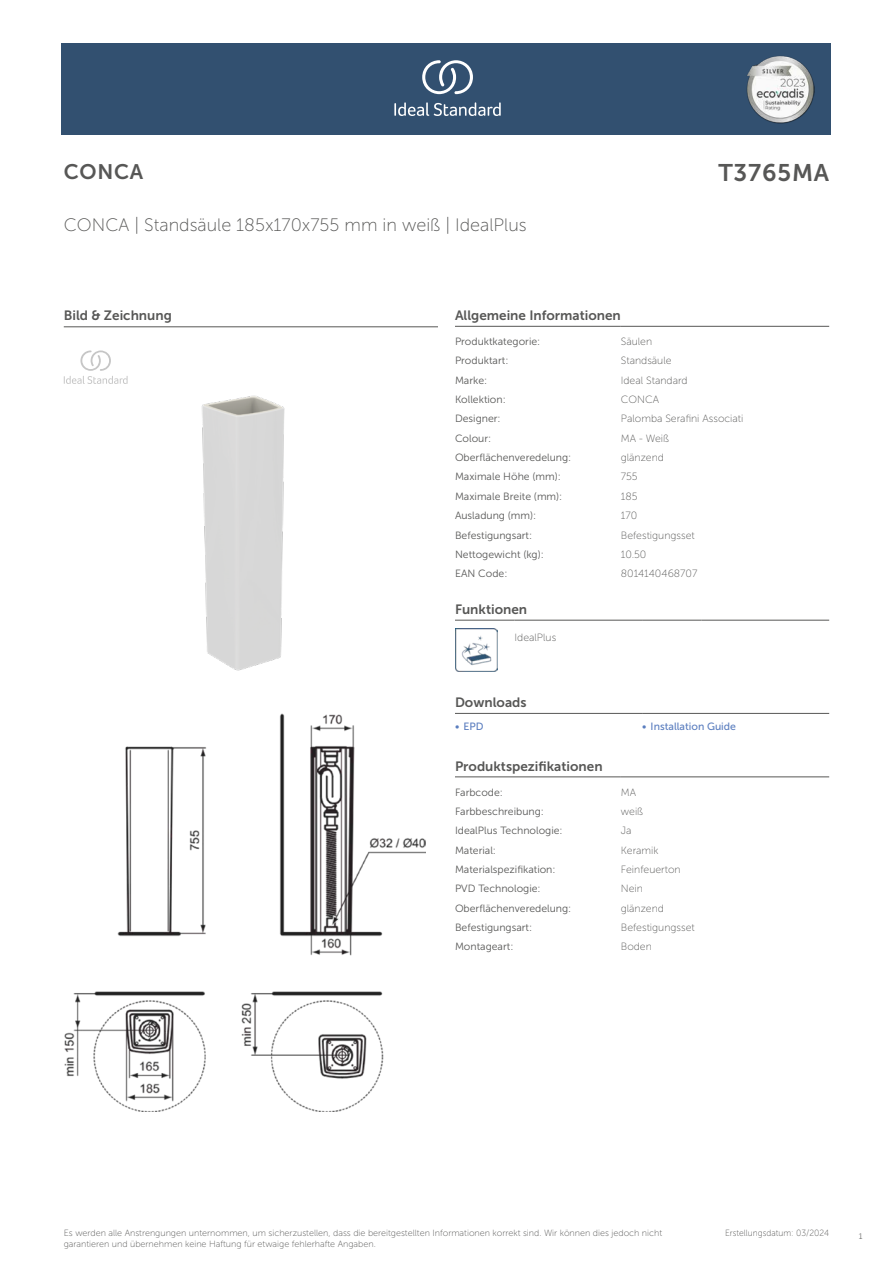
<style>
.page{position:relative;width:893px;height:1263px;background:#fff}
.page>*{position:absolute;margin:0;border:0;box-sizing:border-box;transform-origin:0 0}
.t1{font:24px "Museo Sans 700";letter-spacing:.035em;color:#575756}
.t2{font:21px "Museo Sans 700";letter-spacing:.035em;color:#575756}
.t3{font:18px "Museo Sans 100";color:#575756}
.t4{font:13.5px "Museo Sans 700";color:#575756}
.t5{font:10.5px "Museo Sans 300";color:#575756}
.t6{font:10.5px "Museo Sans 100";color:#575756}
.t7{font:10.5px "Museo Sans 500";color:#5b7ebf}
.t8{font:9px/10.8px "Museo Sans 100";color:#575756}
.t9{font:9px "Museo Sans 100";color:#575756;scale:.95 1}
.t10{font:300 9px "Calibri";color:#575756;scale:.95 1}
</style>
<div class="page">
<div style="left:62px;top:43px;width:769px;height:91px;background:#325070"></div>
<hr style="left:455px;top:326px;width:166px;height:1px;background:#575756">
<hr style="left:621px;top:326px;width:208px;height:1px;background:#575756">
<hr style="left:455px;top:620px;width:59px;height:1px;background:#575756">
<hr style="left:514px;top:620px;width:128px;height:1px;background:#575756">
<hr style="left:642px;top:620px;width:60px;height:1px;background:#575756">
<hr style="left:702px;top:620px;width:127px;height:1px;background:#575756">
<img style="left:455px;top:629px;width:42px;height:42px">
<hr style="left:455px;top:713px;width:187px;height:1px;background:#575756">
<hr style="left:642px;top:713px;width:187px;height:1px;background:#575756">
<hr style="left:455px;top:777px;width:166px;height:1px;background:#575756">
<hr style="left:621px;top:777px;width:208px;height:1px;background:#575756">
<img style="left:64px;top:714px;width:361px;height:397px">
<hr style="left:64px;top:327px;width:374px;height:1px;background:#575756">
<svg style="left:64px;top:350px;width:64px;height:34px"></svg>
<img style="left:201px;top:395px;width:84px;height:275px">
<svg style="left:394px;top:102px;width:107px;height:14px"></svg>
<svg style="left:422px;top:60px;width:51px;height:34px"></svg>
<img style="left:746px;top:56px;width:68px;height:67px">
<h2 class="t2" style="left:64px;top:160px;width:81px">CONCA</h2>
<h1 class="t1" style="left:718px;top:160px;width:112px">T3765MA</h1>
<h3 class="t3" style="left:64px;top:215px;width:464px">CONCA | Standsäule 185x170x755 mm in weiß | IdealPlus</h3>
<p class="t4" style="left:64px;top:308px;width:110px">Bild &amp; Zeichnung</p>
<p class="t4" style="left:455px;top:308px;width:167px">Allgemeine Informationen</p>
<p class="t5" style="left:455px;top:336px;width:87px">Produktkategorie:</p>
<p class="t6" style="left:621px;top:336px;width:33px">Säulen</p>
<p class="t5" style="left:455px;top:355px;width:55px">Produktart:</p>
<p class="t6" style="left:621px;top:355px;width:52px">Standsäule</p>
<p class="t5" style="left:455px;top:374px;width:34px">Marke:</p>
<p class="t6" style="left:621px;top:374px;width:68px">Ideal Standard</p>
<p class="t5" style="left:455px;top:394px;width:52px">Kollektion:</p>
<p class="t6" style="left:621px;top:394px;width:40px">CONCA</p>
<p class="t5" style="left:455px;top:413px;width:47px">Designer:</p>
<p class="t6" style="left:621px;top:413px;width:124px">Palomba Serafini Associati</p>
<p class="t5" style="left:455px;top:432px;width:38px">Colour:</p>
<p class="t6" style="left:621px;top:433px;width:50px">MA - Weiß</p>
<p class="t5" style="left:455px;top:452px;width:118px">Oberflächenveredelung:</p>
<p class="t6" style="left:621px;top:452px;width:45px">glänzend</p>
<p class="t5" style="left:455px;top:471px;width:107px">Maximale Höhe (mm):</p>
<p class="t6" style="left:621px;top:471px;width:18px">755</p>
<p class="t5" style="left:455px;top:491px;width:109px">Maximale Breite (mm):</p>
<p class="t6" style="left:621px;top:491px;width:18px">185</p>
<p class="t5" style="left:455px;top:510px;width:83px">Ausladung (mm):</p>
<p class="t6" style="left:621px;top:510px;width:18px">170</p>
<p class="t5" style="left:455px;top:529px;width:79px">Befestigungsart:</p>
<p class="t6" style="left:621px;top:529px;width:75px">Befestigungsset</p>
<p class="t5" style="left:455px;top:549px;width:90px">Nettogewicht (kg):</p>
<p class="t6" style="left:621px;top:549px;width:27px">10.50</p>
<p class="t5" style="left:455px;top:568px;width:54px">EAN Code:</p>
<p class="t6" style="left:621px;top:568px;width:78px">8014140468707</p>
<p class="t4" style="left:455px;top:602px;width:74px">Funktionen</p>
<p class="t6" style="left:514px;top:632px;width:43px">IdealPlus</p>
<p class="t4" style="left:455px;top:695px;width:73px">Downloads</p>
<p class="t7" style="left:455px;top:721px;width:30px">• EPD</p>
<p class="t7" style="left:642px;top:721px;width:95px">• Installation Guide</p>
<p class="t4" style="left:455px;top:758px;width:149px">Produktspezifikationen</p>
<p class="t5" style="left:455px;top:786px;width:49px">Farbcode:</p>
<p class="t6" style="left:621px;top:786px;width:17px">MA</p>
<p class="t5" style="left:455px;top:806px;width:90px">Farbbeschreibung:</p>
<p class="t6" style="left:621px;top:806px;width:24px">weiß</p>
<p class="t5" style="left:455px;top:825px;width:109px">IdealPlus Technologie:</p>
<p class="t6" style="left:621px;top:825px;width:12px">Ja</p>
<p class="t5" style="left:455px;top:844px;width:43px">Material:</p>
<p class="t6" style="left:621px;top:844px;width:39px">Keramik</p>
<p class="t5" style="left:455px;top:864px;width:102px">Materialspezifikation:</p>
<p class="t6" style="left:621px;top:864px;width:61px">Feinfeuerton</p>
<p class="t5" style="left:455px;top:883px;width:87px">PVD Technologie:</p>
<p class="t6" style="left:621px;top:883px;width:24px">Nein</p>
<p class="t5" style="left:455px;top:902px;width:118px">Oberflächenveredelung:</p>
<p class="t6" style="left:621px;top:902px;width:45px">glänzend</p>
<p class="t5" style="left:455px;top:922px;width:79px">Befestigungsart:</p>
<p class="t6" style="left:621px;top:922px;width:75px">Befestigungsset</p>
<p class="t5" style="left:455px;top:941px;width:60px">Montageart:</p>
<p class="t6" style="left:621px;top:941px;width:33px">Boden</p>
<p class="t8" style="left:64px;top:1227px;width:600px">Es werden alle Anstrengungen unternommen, um sicherzustellen, dass die bereitgestellten Informationen korrekt sind. Wir können dies jedoch nicht garantieren und übernehmen keine Haftung für etwaige fehlerhafte Angaben.</p>
<p class="t9" style="left:725px;top:1228px;width:111px">Erstellungsdatum: 03/2024</p>
<p class="t10" style="left:858px;top:1230px;width:6px">1</p>
</div>
